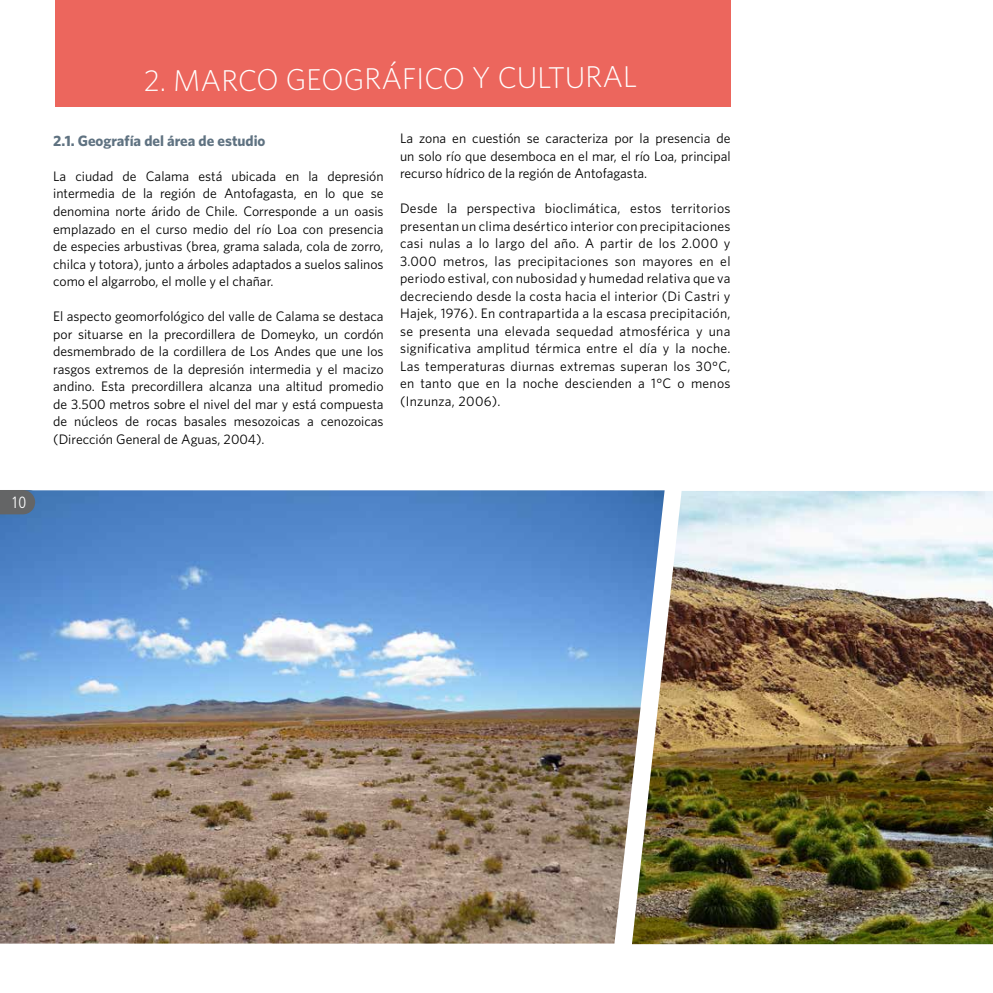
<style>
.page{position:relative;width:993px;height:993px;background:#fff}
.page>*{position:absolute;margin:0;border:0;box-sizing:border-box;transform-origin:0 0}
.t1{font:300 30px "Whitney";letter-spacing:-.01em;color:#fff}
.t2{font:300 condensed 16.25px "Frutiger LT Std";color:#fff}
.t3{font:700 15px "Whitney";color:#5f7281}
.t4{font:13.75px/17.5px "Whitney";color:#000;text-align:justify}
</style>
<div class="page">
<div style="left:55px;top:0;width:675px;height:106px;background:#ec665d"></div>
<img style="left:0;top:490px;width:631px;height:453px">
<img style="left:631px;top:490px;width:361px;height:453px">
<svg style="left:0;top:490px;width:40px;height:24px"></svg>
<p class="t2" style="left:11px;top:493px;width:17px">10</p>
<p class="t2" style="left:18px;top:493px;width:17px">10</p>
<h1 class="t1" style="left:144px;top:59px;width:495px">2. MARCO GEOGRÁFICO Y CULTURAL</h1>
<p class="t3" style="left:53px;top:132px;width:214px">2.1. Geografía del área de estudio</p>
<p class="t4" style="left:53px;top:167px;width:332px">La ciudad de Calama está ubicada en la depresión intermedia de la región de Antofagasta, en lo que se denomina norte árido de Chile. Corresponde a un oasis emplazado en el curso medio del río Loa con presencia de especies arbustivas (brea, grama salada, cola de zorro, chilca y totora), junto a árboles adaptados a suelos salinos como el algarrobo, el molle y el chañar.</p>
<p class="t4" style="left:53px;top:307px;width:332px">El aspecto geomorfológico del valle de Calama se destaca por situarse en la precordillera de Domeyko, un cordón desmembrado de la cordillera de Los Andes que une los rasgos extremos de la depresión intermedia y el macizo andino. Esta precordillera alcanza una altitud promedio de 3.500 metros sobre el nivel del mar y está compuesta de núcleos de rocas basales mesozoicas a cenozoicas (Dirección General de Aguas, 2004).</p>
<p class="t4" style="left:400px;top:129px;width:332px">La zona en cuestión se caracteriza por la presencia de un solo río que desemboca en el mar, el río Loa, principal recurso hídrico de la región de Antofagasta.</p>
<p class="t4" style="left:400px;top:199px;width:332px">Desde la perspectiva bioclimática, estos territorios presentan un clima desértico interior con precipitaciones casi nulas a lo largo del año. A partir de los 2.000 y 3.000 metros, las precipitaciones son mayores en el periodo estival, con nubosidad y humedad relativa que va decreciendo desde la costa hacia el interior (Di Castri y Hajek, 1976). En contrapartida a la escasa precipitación, se presenta una elevada sequedad atmosférica y una significativa amplitud térmica entre el día y la noche.<br>Las temperaturas diurnas extremas superan los 30°C, en tanto que en la noche descienden a 1°C o menos (Inzunza, 2006).</p>
</div>
